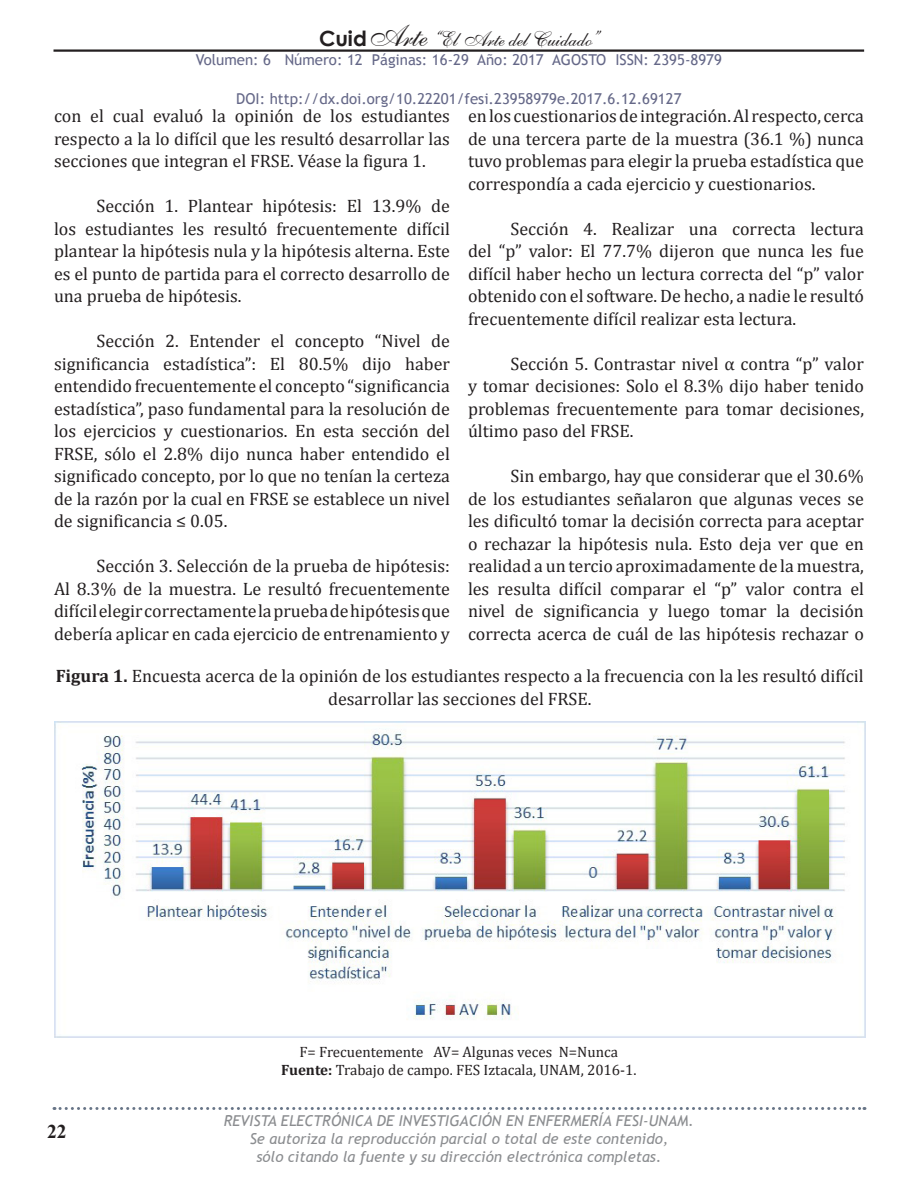
<style>
.page{position:relative;width:918px;height:1188px;background:#fff}
.page>*{position:absolute;margin:0;border:0;box-sizing:border-box;transform-origin:0 0}
.t1{font:21px "Shelley Allegro BT";color:#231f20}
.t2{font:700 19.5px "Times New Roman";color:#231f20}
.ContenidoP{font:18px/22.5px "Cambria";color:#231f20;text-align:justify}
.t3{font:italic 15px/18px "Trebuchet MS";color:#8b8d90;text-align:center}
.t4{font:15px "Trebuchet MS";color:#656888}
.ContenidoP-2{font:15px "Cambria";color:#231f20}
.s1{font-family:"Century Gothic";font-weight:700}
.s2{font-size:30px}
.s3{font-weight:700}
</style>
<div class="page">
<svg style="left:54px;top:1107px;width:811px;height:3px"></svg>
<hr style="left:54px;top:49px;width:810px;height:3px;background:#231f20">
<img style="left:54px;top:721px;width:812px;height:317px">
<p class="t1" style="left:319px;top:26px;width:281px"><span class="s1">Cuid</span><span class="s2">Arte</span> “El Arte del Cuidado”</p>
<p class="t4" style="left:196px;top:51px;width:527px">Volumen: 6 Número: 12 Páginas: 16-29 Año: 2017 AGOSTO ISSN: 2395-8979</p>
<p class="t4" style="left:236px;top:90px;width:447px">DOI: http://dx.doi.org/10.22201/fesi.23958979e.2017.6.12.69127</p>
<p class="ContenidoP" style="left:54px;top:105px;width:398px">con el cual evaluó la opinión de los estudiantes respecto a la lo difícil que les resultó desarrollar las secciones que integran el FRSE. Véase la figura 1.</p>
<p class="ContenidoP" style="left:54px;top:195px;width:398px;text-indent:43px">Sección 1. Plantear hipótesis: El 13.9% de los estudiantes les resultó frecuentemente difícil plantear la hipótesis nula y la hipótesis alterna. Este es el punto de partida para el correcto desarrollo de una prueba de hipótesis.</p>
<p class="ContenidoP" style="left:54px;top:330px;width:397px;text-indent:43px">Sección 2. Entender el concepto “Nivel de significancia estadística”: El 80.5% dijo haber entendido frecuentemente el concepto “significancia estadística”, paso fundamental para la resolución de los ejercicios y cuestionarios. En esta sección del FRSE, sólo el 2.8% dijo nunca haber entendido el significado concepto, por lo que no tenían la certeza de la razón por la cual en FRSE se establece un nivel de significancia ≤ 0.05.</p>
<p class="ContenidoP" style="left:54px;top:555px;width:398px;text-indent:43px">Sección 3. Selección de la prueba de hipótesis:<br>Al 8.3% de la muestra. Le resultó frecuentemente difícil elegir correctamente la prueba de hipótesis que debería aplicar en cada ejercicio de entrenamiento y</p>
<p class="ContenidoP" style="left:468px;top:105px;width:398px">en los cuestionarios de integración. Al respecto, cerca de una tercera parte de la muestra (36.1 %) nunca tuvo problemas para elegir la prueba estadística que correspondía a cada ejercicio y cuestionarios.</p>
<p class="ContenidoP" style="left:468px;top:217px;width:397px;text-indent:43px">Sección 4. Realizar una correcta lectura del “p” valor: El 77.7% dijeron que nunca les fue difícil haber hecho un lectura correcta del “p” valor obtenido con el software. De hecho, a nadie le resultó frecuentemente difícil realizar esta lectura.</p>
<p class="ContenidoP" style="left:468px;top:352px;width:398px;text-indent:43px">Sección 5. Contrastar nivel α contra “p” valor y tomar decisiones: Solo el 8.3% dijo haber tenido problemas frecuentemente para tomar decisiones, último paso del FRSE.</p>
<p class="ContenidoP" style="left:468px;top:465px;width:398px;text-indent:43px">Sin embargo, hay que considerar que el 30.6% de los estudiantes señalaron que algunas veces se les dificultó tomar la decisión correcta para aceptar o rechazar la hipótesis nula. Esto deja ver que en realidad a un tercio aproximadamente de la muestra, les resulta difícil comparar el “p” valor contra el nivel de significancia y luego tomar la decisión correcta acerca de cuál de las hipótesis rechazar o</p>
<p class="ContenidoP" style="left:56px;top:665px;width:810px;text-align:center"><span class="s3">Figura 1.</span> Encuesta acerca de la opinión de los estudiantes respecto a la frecuencia con la les resultó difícil desarrollar las secciones del FRSE.</p>
<p class="t2" style="left:47px;top:1118px;width:21px">22</p>
<p class="ContenidoP-2" style="left:300px;top:1043px;width:320px">F= Frecuentemente AV= Algunas veces N=Nunca</p>
<p class="ContenidoP-2" style="left:281px;top:1061px;width:357px"><span class="s3">Fuente:</span> Trabajo de campo. FES Iztacala, UNAM, 2016-1.</p>
<p class="t3" style="left:224px;top:1111px;width:472px">REVISTA ELECTRÓNICA DE INVESTIGACIÓN EN ENFERMERÍA FESI-UNAM.<br>Se autoriza la reproducción parcial o total de este contenido,<br>sólo citando la fuente y su dirección electrónica completas.</p>
</div>
